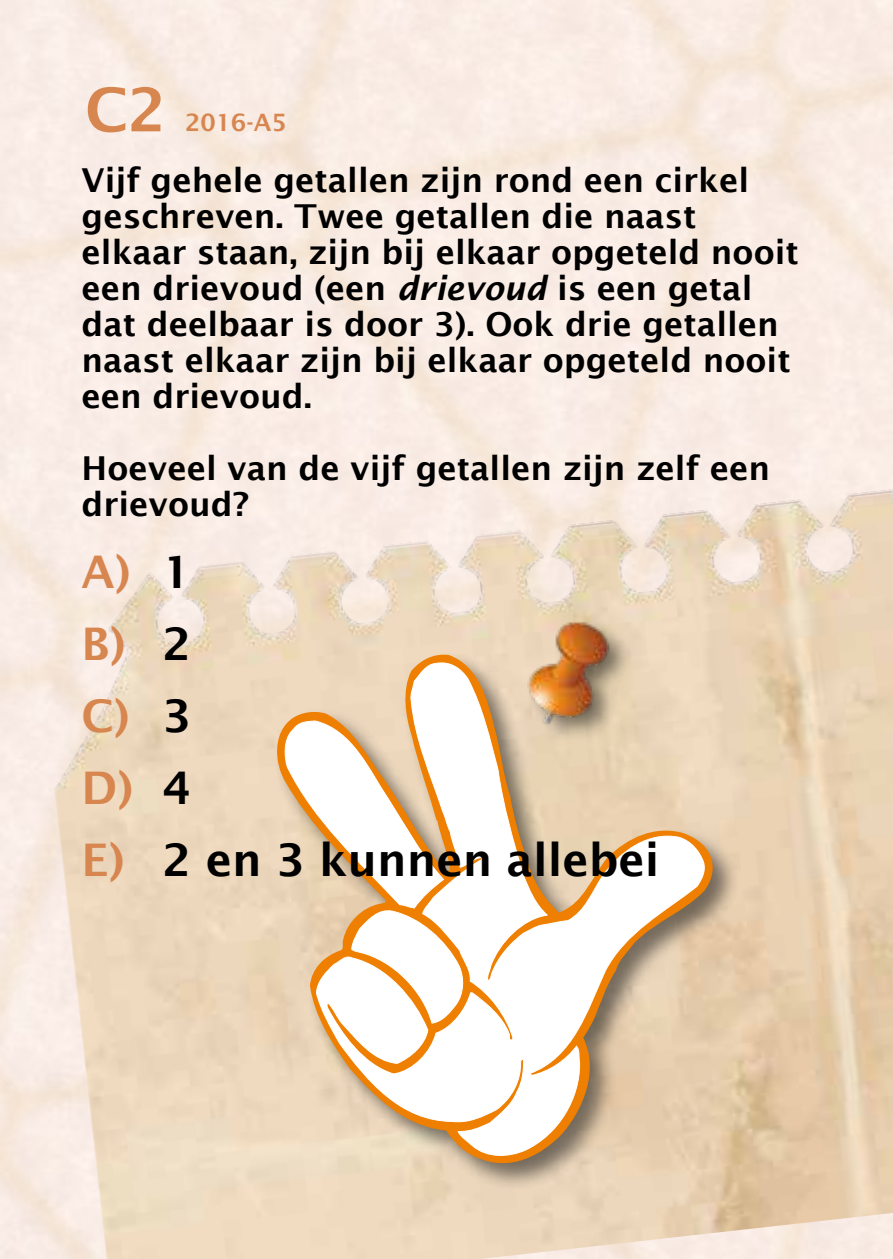
<style>
.page{position:relative;width:893px;height:1259px;background:#fff}
.page>*{position:absolute;margin:0;border:0;box-sizing:border-box;transform-origin:0 0}
.t1{font:600 60px "Lucida Sans";color:#d8864f}
.t2{font:600 45px/72px "Lucida Sans";color:#000}
.t3{font:600 33px/36px "Lucida Sans";color:#000}
.t4{font:600 24px "Lucida Sans";color:#d8864f}
.s1{font-style:italic}
.s2{color:#d8864f}
</style>
<div class="page">
<img style="left:31px;top:488px;width:862px;height:771px">
<img style="left:507px;top:612px;width:127px;height:38px">
<div style="left:274px;top:650px;width:466px;height:541px;background:#000;opacity:.5"></div>
<svg style="left:276px;top:653px;width:439px;height:510px;background:#e6ccac"></svg>
<svg style="left:316px;top:660px;width:390px;height:498px"></svg>
<svg style="left:284px;top:721px;width:181px;height:302px"></svg>
<h1 class="t1" style="left:85px;top:76px;width:83px">C2</h1>
<p class="t4" style="left:185px;top:109px;width:103px">2016-A5</p>
<p class="t3" style="left:82px;top:162px;width:719px">Vijf gehele getallen zijn rond een cirkel geschreven. Twee getallen die naast elkaar staan, zijn bij elkaar opgeteld nooit een drievoud (een <span class="s1">drievoud</span> is een getal dat deelbaar is door 3). Ook drie getallen naast elkaar zijn bij elkaar opgeteld nooit een drievoud.</p>
<p class="t3" style="left:82px;top:450px;width:690px">Hoeveel van de vijf getallen zijn zelf een drievoud?</p>
<h2 class="t2" style="left:82px;top:536px;width:579px"><span class="s2">A)</span> 1<br><span class="s2">B)</span> 2<br><span class="s2">C)</span> 3<br><span class="s2">D)</span> 4<br><span class="s2">E)</span> 2 en 3 kunnen allebei</h2>
</div>
